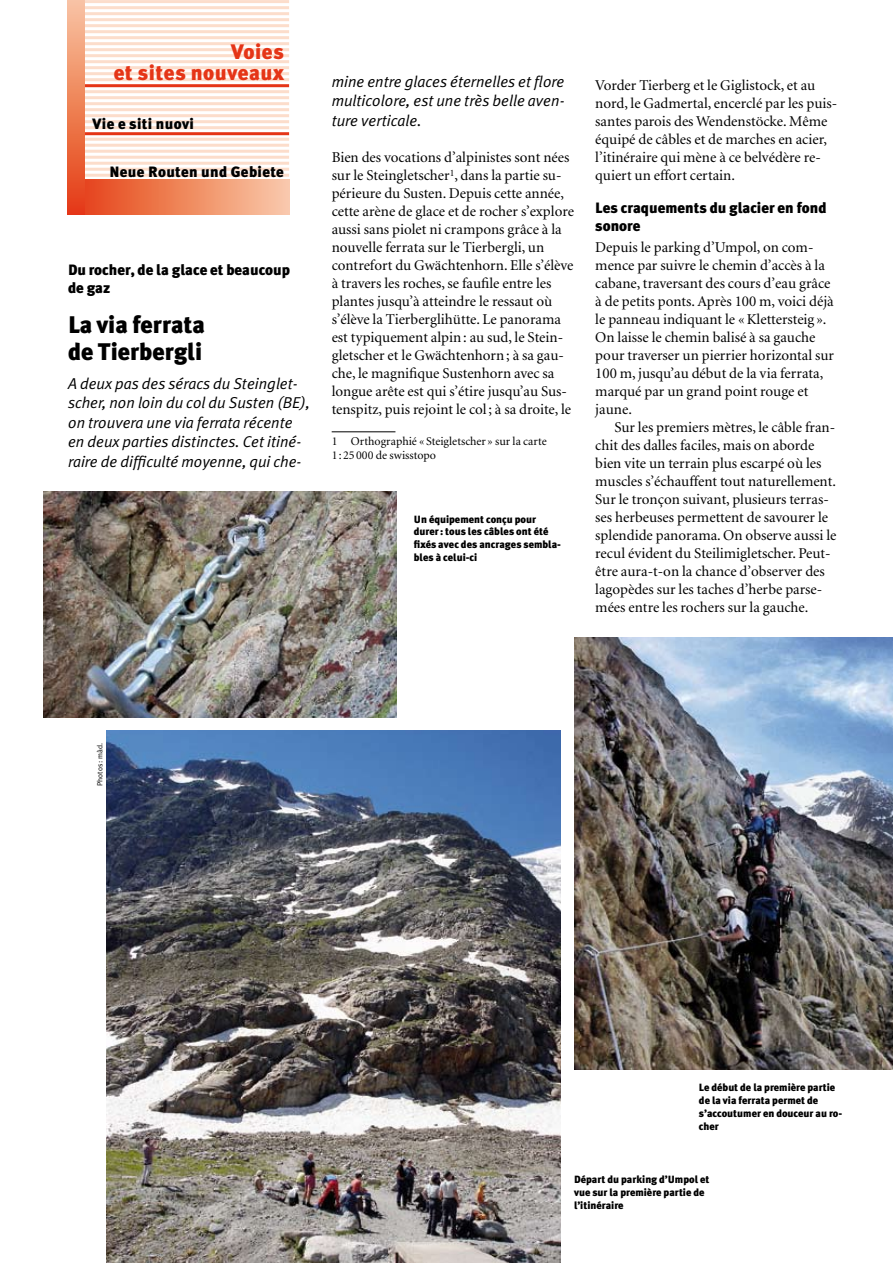
<style>
.page{position:relative;width:893px;height:1263px;background:#fff}
.page>*{position:absolute;margin:0;border:0;box-sizing:border-box;transform-origin:0 0}
.t1{font:900 24px/27px "Meta Plus";color:#000}
.t2{font:900 21px/21px "Meta Plus";letter-spacing:.025em;color:#e53517;text-align:right}
.t3{font:italic 15.75px/19.5px "Meta Plus Normal";color:#000}
.t4{font:15px/18px "Minion";color:#000}
.t5{font:900 15px/18px "Meta Plus";color:#000}
.t6{font:900 15px "Meta Plus";letter-spacing:.025em;color:#000}
.t7{font:12px/14.2px "Minion";color:#000}
.t8{font:900 10.5px/12.8px "Meta Plus";color:#000}
.t9{font:7.5px "Meta Plus Normal";color:#000}
</style>
<div class="page">
<hr style="left:85px;top:6px;width:204px;height:3px;background:#fcddcb">
<hr style="left:85px;top:12px;width:204px;height:3px;background:#fcddcb">
<hr style="left:85px;top:18px;width:204px;height:3px;background:#fcddcb">
<hr style="left:85px;top:24px;width:204px;height:3px;background:#fcddcb">
<hr style="left:85px;top:30px;width:204px;height:3px;background:#fcddcb">
<hr style="left:85px;top:36px;width:204px;height:3px;background:#fcddcb">
<hr style="left:85px;top:42px;width:204px;height:3px;background:#fcddcb">
<hr style="left:85px;top:48px;width:204px;height:3px;background:#fcddcb">
<hr style="left:85px;top:54px;width:204px;height:3px;background:#fcddcb">
<hr style="left:85px;top:60px;width:204px;height:3px;background:#fcddcb">
<hr style="left:85px;top:66px;width:204px;height:3px;background:#fcddcb">
<hr style="left:85px;top:72px;width:204px;height:3px;background:#fcddcb">
<hr style="left:85px;top:78px;width:204px;height:3px;background:#fcddcb">
<hr style="left:85px;top:84px;width:204px;height:3px;background:#e53517">
<hr style="left:85px;top:90px;width:204px;height:3px;background:#fcddcb">
<hr style="left:85px;top:96px;width:204px;height:3px;background:#fcddcb">
<hr style="left:85px;top:102px;width:204px;height:3px;background:#fcddcb">
<hr style="left:85px;top:108px;width:204px;height:3px;background:#fcddcb">
<hr style="left:85px;top:114px;width:204px;height:3px;background:#fcddcb">
<hr style="left:85px;top:120px;width:204px;height:3px;background:#fcddcb">
<hr style="left:85px;top:126px;width:204px;height:3px;background:#fcddcb">
<hr style="left:85px;top:132px;width:204px;height:3px;background:#e53517">
<div style="left:68px;top:180px;width:221px;height:34px;background:linear-gradient(to right,#e43b0c,#f9cba9)"></div>
<div style="left:68px;top:0;width:17px;height:214px;background:linear-gradient(to bottom,#f9c6a0,#e43b11)"></div>
<hr style="left:85px;top:138px;width:204px;height:3px;background:#fcddcb">
<hr style="left:85px;top:144px;width:204px;height:3px;background:#fcddcb">
<hr style="left:85px;top:150px;width:204px;height:3px;background:#fcddcb">
<hr style="left:85px;top:156px;width:204px;height:3px;background:#fcddcb">
<hr style="left:85px;top:162px;width:204px;height:3px;background:#fcddcb">
<hr style="left:85px;top:168px;width:204px;height:3px;background:#fcddcb">
<hr style="left:85px;top:174px;width:204px;height:3px;background:#fcddcb">
<hr style="left:85px;top:0;width:204px;height:3px;background:#fcddcb">
<img style="left:44px;top:492px;width:353px;height:226px">
<img style="left:107px;top:731px;width:454px;height:532px">
<img style="left:574px;top:638px;width:319px;height:432px">
<hr style="left:332px;top:432px;width:63px;height:1px;background:#000">
<h2 class="t2" style="left:114px;top:41px;width:172px">Voies<br>et sites nouveaux</h2>
<p class="t6" style="left:92px;top:115px;width:103px">Vie e siti nuovi</p>
<p class="t6" style="left:110px;top:163px;width:176px">Neue Routen und Gebiete</p>
<p class="t5" style="left:68px;top:260px;width:224px">Du rocher, de la glace et beaucoup de gaz</p>
<h1 class="t1" style="left:68px;top:311px;width:139px">La via ferrata de Tierbergli</h1>
<p class="t3" style="left:68px;top:373px;width:243px">A deux pas des séracs du Steinglet&shy;scher, non loin du col du Susten (BE), on trouvera une via ferrata récente en deux parties distinctes. Cet itiné&shy;raire de difficulté moyenne, qui che-</p>
<p class="t3" style="left:332px;top:71px;width:234px;text-align:justify">mine entre glaces éternelles et flore multicolore, est une très belle aven&shy;ture verticale.</p>
<p class="t4" style="left:332px;top:149px;width:244px">Bien des vocations d’alpinistes sont nées sur le Steingletscher<sup>1</sup>, dans la partie su&shy;périeure du Susten. Depuis cette année, cette arène de glace et de rocher s’explore aussi sans piolet ni crampons grâce à la nouvelle ferrata sur le Tierbergli, un contrefort du Gwächtenhorn. Elle s’élève à travers les roches, se faufile entre les plantes jusqu’à atteindre le ressaut où s’élève la Tierberglihütte. Le panorama est typiquement alpin: au sud, le Stein&shy;gletscher et le Gwächtenhorn; à sa gau&shy;che, le magnifique Sustenhorn avec sa longue arête est qui s’étire jusqu’au Sus&shy;tenspitz, puis rejoint le col ; à sa droite, le</p>
<p class="t7" style="left:332px;top:434px;width:217px">1 Orthographié « Steigletscher » sur la carte<br>1 :25 000 de swisstopo</p>
<p class="t8" style="left:414px;top:512px;width:149px">Un équipement conçu pour durer: tous les câbles ont été fixés avec des ancrages sembla&shy;bles à celui-ci</p>
<p class="t4" style="left:595px;top:77px;width:244px">Vorder Tierberg et le Giglistock, et au nord, le Gadmertal, encerclé par les puis&shy;santes parois des Wendenstöcke. Même équipé de câbles et de marches en acier, l’itinéraire qui mène à ce belvédère re&shy;quiert un effort certain.</p>
<p class="t5" style="left:595px;top:199px;width:233px">Les craquements du glacier en fond sonore</p>
<p class="t4" style="left:595px;top:239px;width:240px">Depuis le parking d’Umpol, on com&shy;mence par suivre le chemin d’accès à la cabane, traversant des cours d’eau grâce à de petits ponts. Après 100 m, voici déjà le panneau indiquant le «Klettersteig ».<br>On laisse le chemin balisé à sa gauche pour traverser un pierrier horizontal sur 100 m, jusqu’au début de la via ferrata, marqué par un grand point rouge et jaune.</p>
<p class="t4" style="left:595px;top:419px;width:243px;text-indent:19px">Sur les premiers mètres, le câble fran&shy;chit des dalles faciles, mais on aborde bien vite un terrain plus escarpé où les muscles s’échauffent tout naturellement.<br>Sur le tronçon suivant, plusieurs terras&shy;ses herbeuses permettent de savourer le splendide panorama. On observe aussi le recul évident du Steilimigletscher. Peut&shy;être aura-t-on la chance d’observer des lagopèdes sur les taches d’herbe parse&shy;mées entre les rochers sur la gauche.</p>
<p class="t9" style="left:96px;top:786px;width:44px;rotate:-90deg">Photos : màd.</p>
<p class="t8" style="left:699px;top:1081px;width:145px">Le début de la première partie de la via ferrata permet de s’accoutumer en douceur au ro&shy;cher</p>
<p class="t8" style="left:574px;top:1173px;width:137px">Départ du parking d’Umpol et vue sur la première partie de l’itinéraire</p>
</div>
